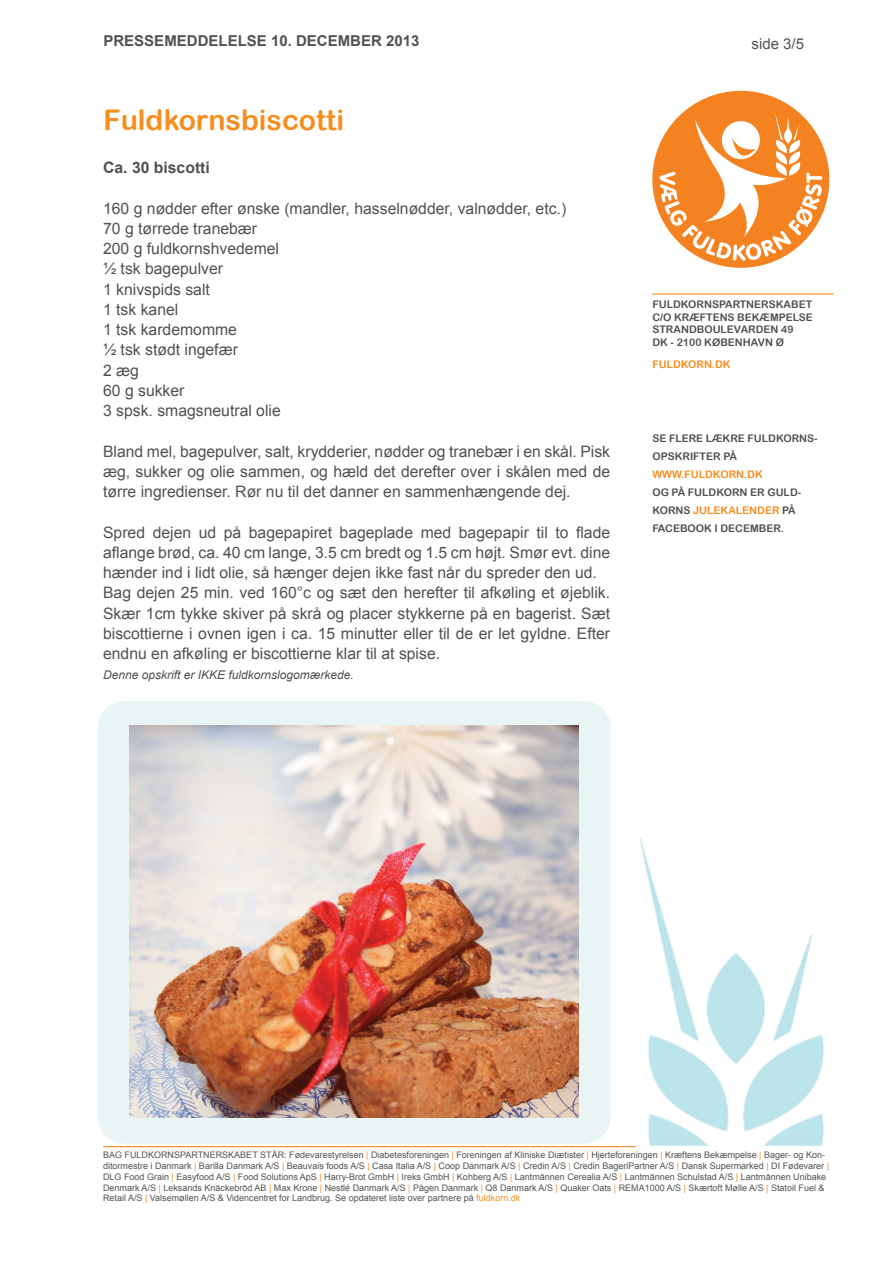
<style>
.page{position:relative;width:893px;height:1263px;background:#fff}
.page>*{position:absolute;margin:0;border:0;box-sizing:border-box;transform-origin:0 0}
.t1{font:28.5px "Arial Rounded MT Bold";color:#f68e1f}
.t2{font:15.75px/20.2px "Arial";color:#515151}
.t3{font:700 15.75px "Arial";color:#515151}
.t4{font:700 15px "Arial";color:#535251}
.t5{font:15px "Arial";color:#535251}
.t6{font:italic 12px "Arial";color:#515151}
.t7{font:10.5px/12.6px "Arial Rounded MT Bold";color:#515151}
.t8{font:10.5px "Arial Rounded MT Bold";color:#f68d1e}
.t9{font:9px/10.8px "Arial";color:#535251}
.s1{color:#f68d1e}
</style>
<div class="page">
<div style="left:652px;top:91px;width:177px;height:177px;background:#f58220;border-radius:50%"></div>
<svg style="left:659px;top:111px;width:163px;height:150px"></svg>
<hr style="left:652px;top:293px;width:182px;height:2px;background:#f68d1e">
<img style="left:598px;top:815px;width:226px;height:333px">
<hr style="left:103px;top:1146px;width:533px;height:1px;background:#f68d1e">
<div style="left:99px;top:701px;width:511px;height:442px;background:#e9f5f4"></div>
<img style="left:129px;top:726px;width:450px;height:391px">
<p class="t4" style="left:103px;top:31px;width:317px">PRESSEMEDDELELSE 10. DECEMBER 2013</p>
<p class="t5" style="left:752px;top:33px;width:54px">side 3/5</p>
<h1 class="t1" style="left:103px;top:103px;width:242px">Fuldkornsbiscotti</h1>
<p class="t3" style="left:103px;top:157px;width:108px">Ca. 30 biscotti</p>
<p class="t2" style="left:103px;top:198px;width:465px">160 g nødder efter ønske (mandler, hasselnødder, valnødder, etc.)<br>70 g tørrede tranebær<br>200 g fuldkornshvedemel<br>½ tsk bagepulver<br>1 knivspids salt<br>1 tsk kanel<br>1 tsk kardemomme<br>½ tsk stødt ingefær<br>2 æg<br>60 g sukker<br>3 spsk. smagsneutral olie</p>
<p class="t2" style="left:103px;top:441px;width:509px;text-align:justify">Bland mel, bagepulver, salt, krydderier, nødder og tranebær i en skål. Pisk æg, sukker og olie sammen, og hæld det derefter over i skålen med de tørre ingredienser. Rør nu til det danner en sammenhængende dej.</p>
<p class="t2" style="left:103px;top:522px;width:509px">Spred dejen ud på bagepapiret bageplade med bagepapir til to flade aflange brød, ca. 40 cm lange, 3.5 cm bredt og 1.5 cm højt. Smør evt. dine hænder ind i lidt olie, så hænger dejen ikke fast når du spreder den ud.<br>Bag dejen 25 min. ved 160°c og sæt den herefter til afkøling et øjeblik.<br>Skær 1cm tykke skiver på skrå og placer stykkerne på en bagerist. Sæt biscottierne i ovnen igen i ca. 15 minutter eller til de er let gyldne. Efter endnu en afkøling er biscottierne klar til at spise.</p>
<p class="t6" style="left:103px;top:667px;width:252px">Denne opskrift er IKKE fuldkornslogomærkede.</p>
<p class="t7" style="left:652px;top:298px;width:162px">FULDKORNSPARTNERSKABET<br>C/O KRÆFTENS BEKÆMPELSE<br>STRANDBOULEVARDEN 49<br>DK - 2100 KØBENHAVN Ø</p>
<p class="t8" style="left:652px;top:358px;width:80px">FULDKORN.DK</p>
<p class="t7" style="left:652px;top:429px;width:167px;line-height:18px">SE FLERE LÆKRE FULDKORNS-<br>OPSKRIFTER PÅ</p>
<p class="t8" style="left:652px;top:468px;width:112px">WWW.FULDKORN.DK</p>
<p class="t7" style="left:652px;top:483px;width:150px;line-height:18px">OG PÅ FULDKORN ER GULD-<br>KORNS <span class="s1">JULEKALENDER</span> PÅ<br>FACEBOOK I DECEMBER.</p>
<p class="t9" style="left:103px;top:1150px;width:727px">BAG FULDKORNSPARTNERSKABET STÅR: Fødevarestyrelsen <span class="s1">|</span> Diabetesforeningen <span class="s1">|</span> Foreningen af Kliniske Diætister <span class="s1">|</span> Hjerteforeningen <span class="s1">|</span> Kræftens Bekæmpelse <span class="s1">|</span> Bager- og Kon&shy;ditormestre i Danmark <span class="s1">|</span> Barilla Danmark A/S <span class="s1">|</span> Beauvais foods A/S <span class="s1">|</span> Casa Italia A/S <span class="s1">|</span> Coop Danmark A/S <span class="s1">|</span> Credin A/S <span class="s1">|</span> Credin BageriPartner A/S <span class="s1">|</span> Dansk Supermarked <span class="s1">|</span> DI Fødevarer <span class="s1">| </span>DLG Food Grain <span class="s1">|</span> Easyfood A/S <span class="s1">|</span> Food Solutions ApS <span class="s1">|</span> Harry-Brot GmbH <span class="s1">|</span> Ireks GmbH <span class="s1">|</span> Kohberg A/S <span class="s1">|</span> Lantmännen Cerealia A/S <span class="s1">|</span> Lantmännen Schulstad A/S <span class="s1">|</span> Lantmännen Unibake Denmark A/S <span class="s1">|</span> Leksands Knäckebröd AB <span class="s1">|</span> Max Krone <span class="s1">|</span> Nestlé Danmark A/S <span class="s1">|</span> Pågen Danmark <span class="s1">|</span> Q8 Danmark A/S <span class="s1">|</span> Quaker Oats <span class="s1">|</span> REMA1000 A/S <span class="s1">|</span> Skærtoft Mølle A/S <span class="s1">|</span> Statoil Fuel &amp; Retail A/S <span class="s1">|</span> Valsemøllen A/S &amp; Videncentret for Landbrug. Se opdateret liste over partnere på <span class="s1">fuldkorn.dk</span></p>
</div>
